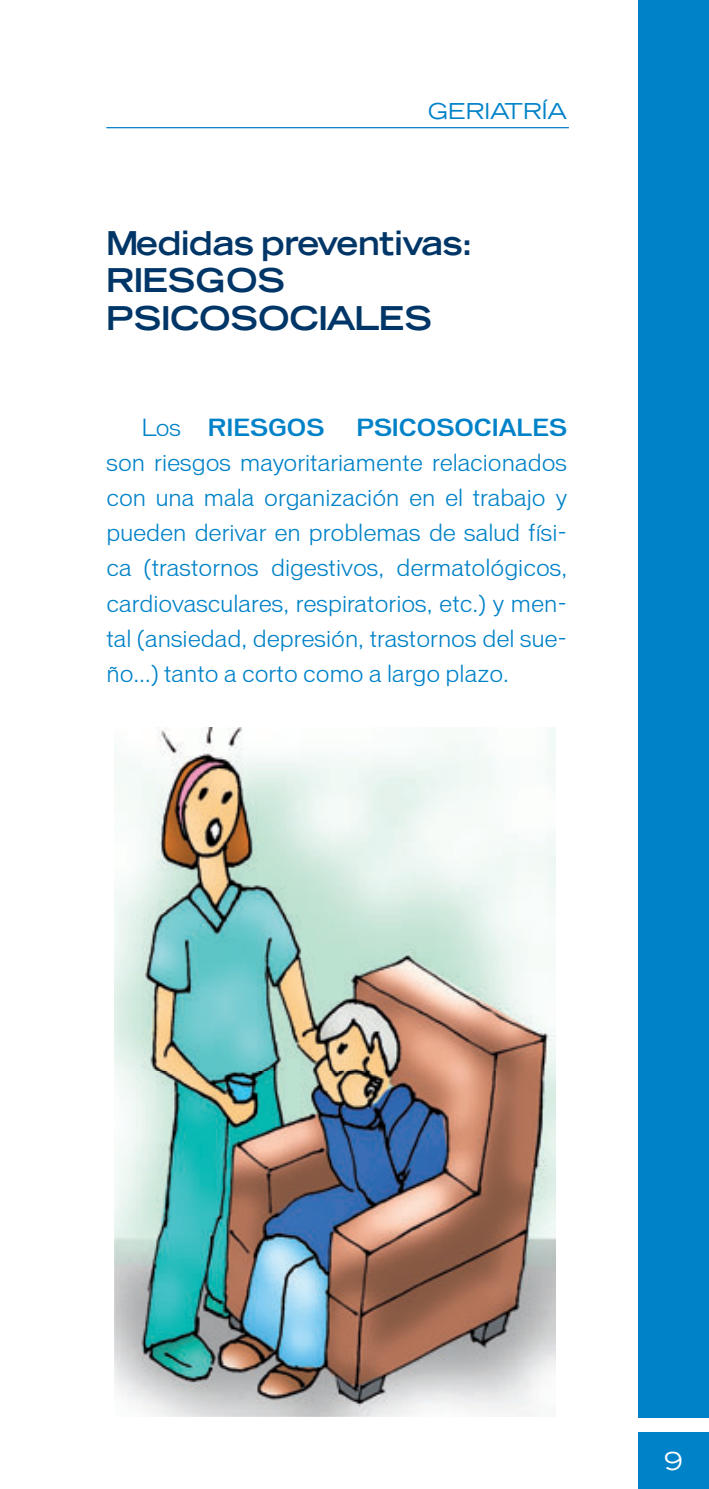
<style>
.page{position:relative;width:709px;height:1489px;background:#fff}
.page>*{position:absolute;margin:0;border:0;box-sizing:border-box;transform-origin:0 0}
.t1{font:700 expanded 30px/37.5px "OPTI Tomaso";color:#003667}
.t2{font:100 22.5px/35px "Vonnes";color:#0082c8;text-align:justify}
.t3{font:500 22.5px "Vonnes";color:#0082c8}
.t4{font:expanded 22.5px "OPTI Tomaso";color:#fff}
.t5{font:expanded 20px "OPTI Tomaso";letter-spacing:.05em;color:#0082c8}
.s1{font-weight:100}
</style>
<div class="page">
<div style="left:638px;top:0;width:71px;height:1417px;background:#0082c8"></div>
<div style="left:638px;top:1432px;width:71px;height:56px;background:#0082c8"></div>
<hr style="left:106px;top:127px;width:463px;height:1px;background:#0082c8">
<img style="left:114px;top:728px;width:442px;height:688px">
<p class="t5" style="left:429px;top:97px;width:140px">GERIATRÍA</p>
<h1 class="t1" style="left:106px;top:222px;width:366px">Medidas preventivas:<br>RIESGOS<br>PSICOSOCIALES</h1>
<p class="t3" style="left:142px;top:414px;width:184px"><span class="s1">Los</span> RIESGOS</p>
<p class="t3" style="left:356px;top:414px;width:212px">PSICOSOCIALES</p>
<p class="t2" style="left:106px;top:445px;width:462px">son riesgos mayoritariamente relacionados con una mala organización en el trabajo y pueden derivar en problemas de salud físi&shy;ca (trastornos digestivos, dermatológicos, cardiovasculares, respiratorios, etc.) y men&shy;tal (ansiedad, depresión, trastornos del sue&shy;ño…) tanto a corto como a largo plazo.</p>
<p class="t4" style="left:664px;top:1444px;width:21px">9</p>
</div>
